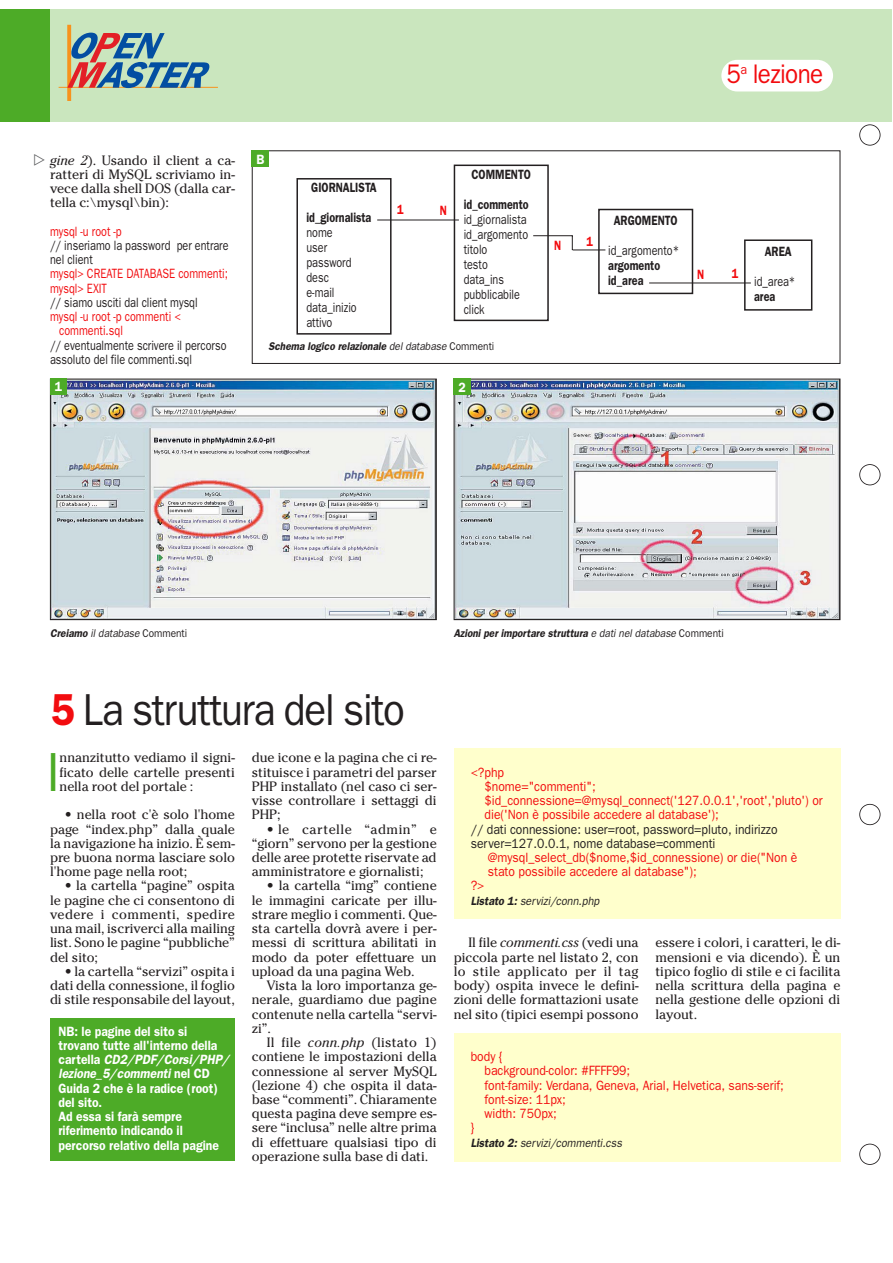
<style>
.page{position:relative;width:893px;height:1263px;background:#fff}
.page>*{position:absolute;margin:0;border:0;box-sizing:border-box;transform-origin:0 0}
.t1{font:55.35px "Franklin Gothic";color:#4dab27;scale:.9 1}
.t2{font:45px "Franklin Gothic";letter-spacing:-.03em;color:#231f20;scale:.9 1}
.t3{font:27px "Franklin Gothic";letter-spacing:-.025em;color:#f20c0f;scale:.9 1}
.t4{font:15px "European Pi Three";color:#58595b}
.t5{font:13.5px/14.2px "Cheltenham";letter-spacing:-.005em;color:#231f20;text-align:justify}
.t6{font:13.5px/14.2px "Franklin Gothic";color:#f20c0f;scale:.9 1}
.t7{font:13.5px/15px "Franklin Gothic";color:#231f20;scale:.8 1}
.t8{font:600 13.5px/14.2px "Franklin Gothic";color:#fff;scale:.9 1}
.t9{font:13.5px/14.2px "Franklin Gothic";color:#231f20;scale:.9 1}
.t10{font:13.5px/14.2px "Franklin Gothic";color:#f20c0f;scale:.8 1}
.t11{font:600 13.5px/15px "Franklin Gothic";color:#231f20;scale:.8 1}
.t12{font:600 13.5px "Franklin Gothic";color:#f20c0f;scale:.8 1}
.t13{font:italic 12px "Franklin Gothic";color:#231f20;scale:.9 1}
.t14{font:italic 600 11.25px "Franklin Gothic";color:#231f20;scale:.9 1}
.t15{font:italic 11.25px "Franklin Gothic";color:#231f20;scale:.9 1}
.s1{font-style:italic}
.s2{font-weight:400}
.s3{font-weight:400;font-style:normal}
.s4{font-weight:600}
.s5{font-style:normal}
.s6{font-weight:600;color:#f20c0f}
</style>
<div class="page">
<div style="left:50px;top:10px;width:841px;height:112px;background:#cae6be"></div>
<svg style="left:67px;top:25px;width:4px;height:76px"></svg>
<hr style="left:59px;top:87px;width:159px;height:1px;background:#f7931d">
<svg style="left:67px;top:33px;width:143px;height:55px"></svg>
<div style="left:1px;top:10px;width:49px;height:112px;background:#4dab27"></div>
<div style="left:721px;top:60px;width:112px;height:31px;background:#fff;border-radius:16px"></div>
<div style="left:859px;top:124px;width:21px;height:22px;border:2px solid #231f20;border-radius:50%"></div>
<div style="left:859px;top:464px;width:21px;height:21px;border:2px solid #231f20;border-radius:50%"></div>
<div style="left:859px;top:804px;width:21px;height:21px;border:2px solid #231f20;border-radius:50%"></div>
<div style="left:859px;top:1144px;width:21px;height:21px;border:2px solid #231f20;border-radius:50%"></div>
<img style="left:52px;top:381px;width:382px;height:237px">
<div style="left:50px;top:379px;width:386px;height:241px;border:1px solid #231f20"></div>
<div style="left:50px;top:378px;width:17px;height:17px;background:#4dab27"></div>
<img style="left:455px;top:381px;width:383px;height:237px">
<div style="left:453px;top:379px;width:387px;height:241px;border:1px solid #231f20"></div>
<div style="left:453px;top:378px;width:17px;height:17px;background:#4dab27"></div>
<div style="left:252px;top:150px;width:588px;height:214px;border:1px solid #231f20"></div>
<div style="left:296px;top:178px;width:95px;height:157px;border:1px solid #231f20"></div>
<div style="left:252px;top:150px;width:17px;height:17px;background:#4dab27"></div>
<div style="left:453px;top:165px;width:95px;height:156px;border:1px solid #231f20"></div>
<div style="left:598px;top:209px;width:95px;height:85px;border:1px solid #231f20"></div>
<div style="left:744px;top:239px;width:68px;height:72px;border:1px solid #231f20"></div>
<hr style="left:377px;top:220px;width:82px;height:1px;background:#231f20">
<hr style="left:533px;top:235px;width:39px;height:1px;background:#231f20">
<hr style="left:572px;top:250px;width:33px;height:1px;background:#231f20">
<svg style="left:572px;top:236px;width:1px;height:14px"></svg>
<hr style="left:649px;top:283px;width:101px;height:1px;background:#231f20">
<div style="left:50px;top:1019px;width:185px;height:142px;background:#4dab27"></div>
<div style="left:453px;top:748px;width:387px;height:171px;background:#ffc"></div>
<div style="left:453px;top:1033px;width:387px;height:128px;background:#ffc"></div>
<h3 class="t3" style="left:726px;top:65px;width:109px">5<sup>a</sup> lezione</h3>
<p class="t4" style="left:33px;top:150px;width:14px">-</p>
<p class="t5" style="left:50px;top:154px;width:186px"><span class="s1">gine 2</span>). Usando il client a ca&shy;ratteri di MySQL scriviamo in&shy;vece dalla shell DOS (dalla car&shy;tella c:\mysql\bin):</p>
<p class="t10" style="left:50px;top:225px;width:91px">mysql -u root -p</p>
<p class="t7" style="left:50px;top:239px;width:225px;line-height:14.2px">// inseriamo la password per entrare nel client</p>
<p class="t10" style="left:50px;top:268px;width:224px">mysql&gt; CREATE DATABASE commenti; mysql&gt; EXIT</p>
<p class="t7" style="left:50px;top:296px;width:186px">// siamo usciti dal client mysql</p>
<p class="t10" style="left:59px;top:311px;width:153px;text-indent:-9px">mysql -u root -p commenti &lt; commenti.sql</p>
<p class="t7" style="left:50px;top:339px;width:222px;line-height:14.2px">// eventualmente scrivere il percorso assoluto del file commenti.sql</p>
<p class="t8" style="left:256px;top:153px;width:10px">B</p>
<p class="t11" style="left:311px;top:181px;width:83px">GIORNALISTA</p>
<p class="t11" style="left:306px;top:211px;width:83px">id_giornalista</p>
<p class="t7" style="left:306px;top:226px;width:64px">nome user password desc e-mail data_inizio attivo</p>
<p class="t12" style="left:397px;top:205px;width:10px">1</p>
<p class="t12" style="left:439px;top:206px;width:10px">N</p>
<p class="t11" style="left:471px;top:168px;width:76px">COMMENTO</p>
<p class="t11" style="left:463px;top:198px;width:83px">id_commento</p>
<p class="t7" style="left:463px;top:213px;width:82px">id_giornalista id_argomento titolo<br>testo data_ins pubblicabile click</p>
<p class="t11" style="left:613px;top:214px;width:82px">ARGOMENTO</p>
<p class="t12" style="left:586px;top:237px;width:10px">1</p>
<p class="t12" style="left:554px;top:241px;width:10px">N</p>
<p class="t7" style="left:608px;top:244px;width:90px">id_argomento*</p>
<p class="t11" style="left:608px;top:259px;width:67px">argomento id_area</p>
<p class="t14" style="left:268px;top:342px;width:252px">Schema logico relazionale <span class="s2">del database</span> <span class="s3">Commenti</span></p>
<p class="t12" style="left:697px;top:270px;width:10px">N</p>
<p class="t12" style="left:731px;top:268px;width:10px">1</p>
<p class="t11" style="left:764px;top:245px;width:35px">AREA</p>
<p class="t7" style="left:754px;top:275px;width:53px">id_area*</p>
<p class="t11" style="left:754px;top:290px;width:28px">area</p>
<p class="t8" style="left:55px;top:381px;width:10px">1</p>
<p class="t8" style="left:458px;top:382px;width:10px">2</p>
<p class="t15" style="left:50px;top:629px;width:154px"><span class="s4">Creiamo</span> il database <span class="s5">Commenti</span></p>
<p class="t14" style="left:453px;top:629px;width:302px">Azioni per importare struttura <span class="s2">e dati nel database</span> <span class="s3">Commenti</span></p>
<h2 class="t2" style="left:50px;top:694px;width:396px"><span class="s6">5</span> La struttura del sito</h2>
<h1 class="t1" style="left:47px;top:753px;width:16px">I</h1>
<p class="t5" style="left:60px;top:752px;width:177px">nnanzitutto vediamo il signi&shy;ficato delle cartelle presenti nella root del portale :</p>
<p class="t5" style="left:50px;top:809px;width:186px;text-indent:15px">• nella root c'è solo l'home page “index.php” dalla quale la navigazione ha inizio. È sem&shy;pre buona norma lasciare solo l'home page nella root;</p>
<p class="t5" style="left:50px;top:880px;width:186px;text-indent:15px">• la cartella “pagine” ospita le pagine che ci consentono di vedere i commenti, spedire una mail, iscriverci alla mailing list. Sono le pagine “pubbliche” del sito;</p>
<p class="t5" style="left:50px;top:965px;width:186px;text-indent:15px">• la cartella “servizi” ospita i dati della connessione, il foglio di stile responsabile del layout,</p>
<p class="t5" style="left:252px;top:752px;width:186px">due icone e la pagina che ci re&shy;stituisce i parametri del parser PHP installato (nel caso ci ser&shy;visse controllare i settaggi di PHP;</p>
<p class="t5" style="left:252px;top:823px;width:186px;text-indent:15px">• le cartelle “admin” e “giorn” servono per la gestione delle aree protette riservate ad amministratore e giornalisti;</p>
<p class="t5" style="left:252px;top:880px;width:186px;text-indent:15px">• la cartella “img” contiene le immagini caricate per illu&shy;strare meglio i commenti. Que&shy;sta cartella dovrà avere i per&shy;messi di scrittura abilitati in modo da poter effettuare un upload da una pagina Web.</p>
<p class="t5" style="left:252px;top:980px;width:186px;text-indent:15px">Vista la loro importanza ge&shy;nerale, guardiamo due pagine contenute nella cartella “servi&shy;zi”.</p>
<p class="t5" style="left:252px;top:1037px;width:186px;text-indent:15px">Il file <span class="s1">conn.php</span> (listato 1) contiene le impostazioni della connessione al server MySQL (lezione 4) che ospita il data&shy;base “commenti”. Chiaramente questa pagina deve sempre es&shy;sere “inclusa” nelle altre prima di effettuare qualsiasi tipo di operazione sulla base di dati.</p>
<p class="t8" style="left:58px;top:1025px;width:191px">NB: le pagine del sito si trovano tutte all'interno della cartella <span class="s1">CD2/PDF/Corsi/PHP/ lezione_5/commenti</span> nel CD<br>Guida 2 che è la radice (root) del sito.<br>Ad essa si farà sempre riferimento indicando il percorso relativo della pagine</p>
<p class="t6" style="left:484px;top:766px;width:377px;text-indent:-14px">&lt;?php<br>$nome="commenti"; $id_connessione=@mysql_connect('127.0.0.1','root','pluto') or die('Non è possibile accedere al database');</p>
<p class="t9" style="left:470px;top:823px;width:342px">// dati connessione: user=root, password=pluto, indirizzo server=127.0.0.1, nome database=commenti</p>
<p class="t6" style="left:488px;top:851px;width:345px">@mysql_select_db($nome,$id_connessione) or die("Non è stato possibile accedere al database");</p>
<p class="t6" style="left:470px;top:880px;width:17px">?&gt;</p>
<p class="t13" style="left:470px;top:896px;width:144px"><span class="s4">Listato 1:</span> servizi/conn.php</p>
<p class="t5" style="left:453px;top:937px;width:186px;text-indent:15px">Il file <span class="s1">commenti.css</span> (vedi una piccola parte nel listato 2, con lo stile applicato per il tag body) ospita invece le defini&shy;zioni delle formattazioni usate nel sito (tipici esempi possono</p>
<p class="t5" style="left:655px;top:937px;width:186px">essere i colori, i caratteri, le di&shy;mensioni e via dicendo). È un tipico foglio di stile e ci facilita nella scrittura della pagina e nella gestione delle opzioni di layout.</p>
<p class="t6" style="left:470px;top:1051px;width:37px">body {</p>
<p class="t6" style="left:484px;top:1065px;width:163px">background-color: #FFFF99;</p>
<p class="t6" style="left:484px;top:1079px;width:334px">font-family: Verdana, Geneva, Arial, Helvetica, sans-serif;</p>
<p class="t6" style="left:484px;top:1093px;width:92px">font-size: 11px;</p>
<p class="t6" style="left:484px;top:1108px;width:82px">width: 750px;</p>
<p class="t6" style="left:470px;top:1122px;width:6px">}</p>
<p class="t13" style="left:470px;top:1138px;width:170px"><span class="s4">Listato 2:</span> servizi/commenti.css</p>
</div>
